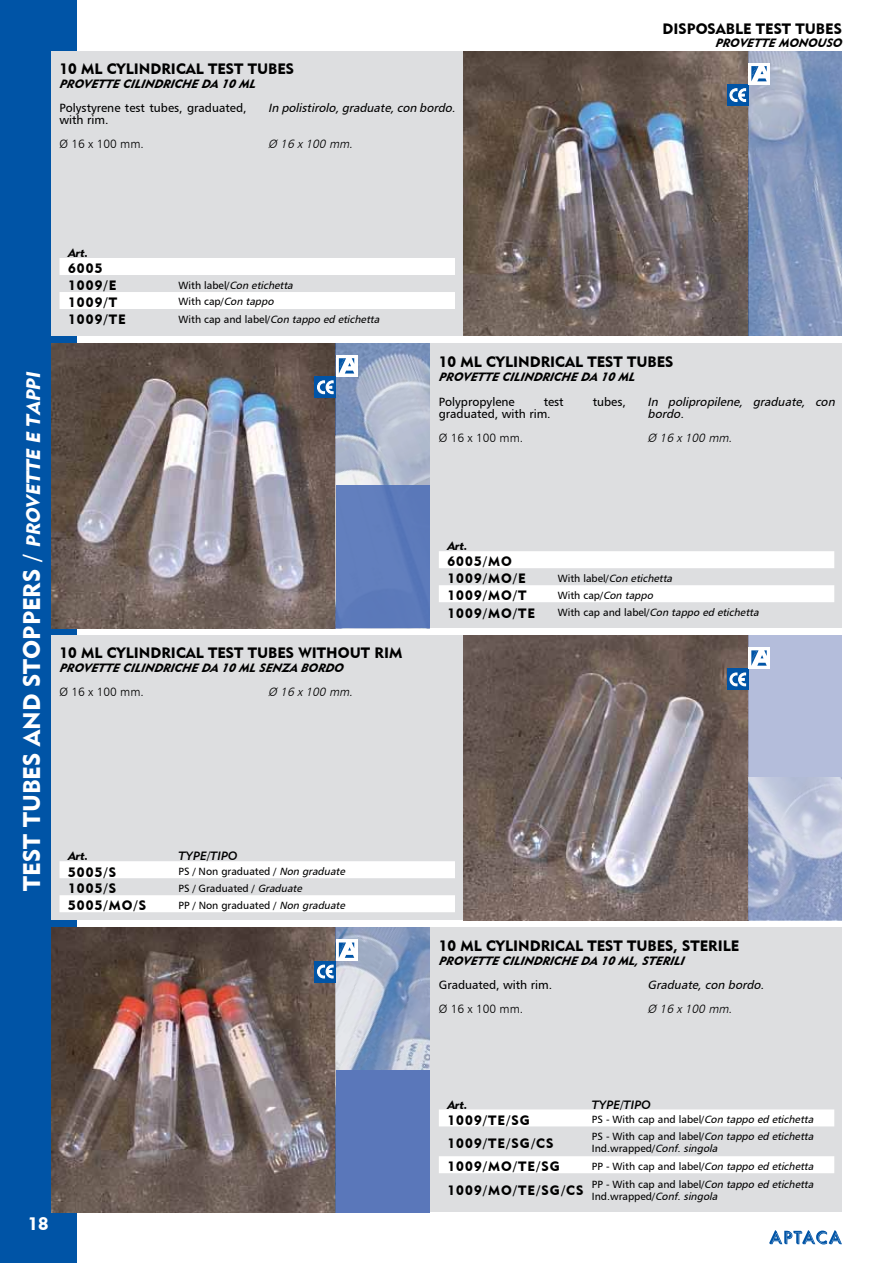
<style>
.page{position:relative;width:893px;height:1263px;background:#fff}
.page>*{position:absolute;margin:0;border:0;box-sizing:border-box;transform-origin:0 0}
.t1{font:24px "Geometric 415 BT Black A";color:#fff}
.t2{font:18px "Geometric 415 BT Black A";color:#fff}
.t3{font:15px "Geometric 415 BT Black A";color:#000}
.t4{font:13.5px/16.8px "Geometric 415 BT Black A";letter-spacing:.08em;color:#000}
.t5{font:italic 12px "Geometric 415 BT Black Italic A";color:#000}
.t6{font:12px/12px "Humanist 777 BT Roman B";color:#000}
.t7{font:italic 12px/12px "Humanist 777 BT Roman B";color:#000}
.t8{font:italic 12px "Humanist 777 BT Light B";color:#000}
.t9{font:12px "Humanist 777 BT Light B";color:#000}
.t10{font:12px "Geometric 415 BT Medium Italic A";color:#000}
.t11{font:12px "Geometric 415 BT Black Italic A";color:#000}
.t12{font:10.5px/12px "Humanist 777 BT Roman B";color:#000}
.t13{font:italic 10.5px "Humanist 777 BT Roman B";color:#000}
.s1{font-style:normal}
.s2{font-style:italic}
.s3{font-style:italic;font-size:19.5px}
</style>
<div class="page">
<div style="left:0;top:0;width:76px;height:1263px;background:#0054a6"></div>
<svg style="left:769px;top:1230px;width:73px;height:14px"></svg>
<div style="left:51px;top:51px;width:791px;height:285px;background:#dddee0"></div>
<div style="left:51px;top:343px;width:791px;height:285px;background:#dddee0"></div>
<div style="left:51px;top:635px;width:791px;height:285px;background:#dddee0"></div>
<div style="left:51px;top:927px;width:791px;height:285px;background:#dddee0"></div>
<img style="left:463px;top:51px;width:267px;height:285px">
<img style="left:51px;top:343px;width:266px;height:285px">
<img style="left:463px;top:635px;width:267px;height:285px">
<img style="left:51px;top:927px;width:266px;height:285px">
<svg style="left:60px;top:258px;width:395px;height:51px"></svg>
<svg style="left:439px;top:551px;width:395px;height:51px"></svg>
<svg style="left:439px;top:1109px;width:395px;height:64px"></svg>
<svg style="left:60px;top:861px;width:395px;height:51px"></svg>
<div style="left:727px;top:84px;width:21px;height:22px;background:#0054a6"></div>
<svg style="left:730px;top:51px;width:112px;height:285px;background:#8492ae"></svg>
<div style="left:727px;top:669px;width:21px;height:21px;background:#0054a6"></div>
<svg style="left:730px;top:635px;width:112px;height:285px;background:#a3a9c1"></svg>
<div style="left:315px;top:377px;width:21px;height:21px;background:#0054a6"></div>
<svg style="left:317px;top:343px;width:112px;height:285px;background:#7e8db0"></svg>
<div style="left:315px;top:961px;width:21px;height:21px;background:#0054a6"></div>
<svg style="left:317px;top:927px;width:112px;height:285px;background:#7c8cb2"></svg>
<h3 class="t3" style="left:60px;top:60px;width:236px">10 ML CYLINDRICAL TEST TUBES</h3>
<p class="t7" style="left:268px;top:102px;width:192px">In polistirolo,graduate,con bordo.</p>
<p class="t8" style="left:268px;top:137px;width:89px">Ø 16 x100 mm.</p>
<p class="t5" style="left:60px;top:77px;width:200px">PROVETTE CILINDRICHE DA 10 ML</p>
<p class="t6" style="left:60px;top:102px;width:189px">Polystyrene test tubes, graduated, with rim.</p>
<p class="t9" style="left:60px;top:137px;width:86px">Ø 16 x 100 mm.</p>
<h3 class="t3" style="left:663px;top:19px;width:181px">DISPOSABLE TEST TUBES</h3>
<p class="t5" style="left:715px;top:35px;width:131px">PROVETTE MONOUSO</p>
<p class="t11" style="left:68px;top:246px;width:22px">Art.</p>
<p class="t4" style="left:68px;top:260px;width:50px">6005<br>1009/E</p>
<p class="t13" style="left:179px;top:278px;width:118px"><span class="s1">W i t h l a b e l/</span>Con etichetta</p>
<p class="t4" style="left:68px;top:293px;width:51px">1009/T</p>
<p class="t12" style="left:179px;top:295px;width:99px">With cap/<span class="s2">Con tappo</span></p>
<p class="t4" style="left:68px;top:311px;width:59px">1009/TE</p>
<p class="t13" style="left:179px;top:313px;width:205px"><span class="s1">W i t h c a p a n d l a b e l/</span>Con tappo ed etichetta</p>
<h1 class="t1" style="left:17px;top:890px;width:523px;rotate:-90deg">TEST TUBES AND STOPPERS / <span class="s3">PROVETTE E TAPPI</span></h1>
<h3 class="t3" style="left:60px;top:643px;width:344px">10 ML CYLINDRICAL TEST TUBES WITHOUT RIM</h3>
<p class="t9" style="left:60px;top:684px;width:86px">Ø 16 x 100 mm.</p>
<p class="t8" style="left:268px;top:684px;width:89px">Ø 16 x100 mm.</p>
<p class="t5" style="left:60px;top:660px;width:288px">PROVETTE CILINDRICHE DA 10 ML SENZA BORDO</p>
<p class="t11" style="left:68px;top:849px;width:22px">Art.</p>
<p class="t10" style="left:179px;top:849px;width:60px">TYPE/TIPO</p>
<p class="t4" style="left:68px;top:863px;width:50px">5005/S</p>
<p class="t12" style="left:179px;top:865px;width:170px">PS / Non graduated / <span class="s2">Non graduate</span></p>
<p class="t4" style="left:68px;top:880px;width:50px">1005/S</p>
<p class="t12" style="left:179px;top:882px;width:127px">PS / Graduated / <span class="s2">Graduate</span></p>
<p class="t4" style="left:68px;top:897px;width:80px">5005/MO/S</p>
<p class="t12" style="left:179px;top:899px;width:170px">PP / Non graduated / <span class="s2">Non graduate</span></p>
<h2 class="t2" style="left:28px;top:1212px;width:22px">18</h2>
<h3 class="t3" style="left:439px;top:353px;width:236px">10 ML CYLINDRICAL TEST TUBES</h3>
<p class="t7" style="left:648px;top:395px;width:192px">In polipropilene, graduate, con bordo.</p>
<p class="t8" style="left:648px;top:430px;width:89px">Ø 16 x100 mm.</p>
<p class="t5" style="left:439px;top:370px;width:200px">PROVETTE CILINDRICHE DA 10 ML</p>
<p class="t6" style="left:439px;top:395px;width:77px">Polypropylene</p>
<p class="t6" style="left:544px;top:395px;width:21px">test</p>
<p class="t6" style="left:593px;top:395px;width:35px">tubes,</p>
<p class="t6" style="left:439px;top:407px;width:113px">graduated, with rim.</p>
<p class="t9" style="left:439px;top:430px;width:86px">Ø 16 x 100 mm.</p>
<p class="t11" style="left:447px;top:539px;width:22px">Art.</p>
<p class="t4" style="left:447px;top:553px;width:80px">6005/MO<br>1009/MO/E</p>
<p class="t13" style="left:558px;top:572px;width:118px"><span class="s1">W i t h l a b e l/</span>Con etichetta</p>
<p class="t4" style="left:447px;top:587px;width:81px">1009/MO/T</p>
<p class="t12" style="left:558px;top:589px;width:99px">With cap/<span class="s2">Con tappo</span></p>
<p class="t4" style="left:447px;top:604px;width:89px">1009/MO/TE</p>
<p class="t13" style="left:558px;top:606px;width:205px"><span class="s1">W i t h c a p a n d l a b e l/</span>Con tappo ed etichetta</p>
<h3 class="t3" style="left:439px;top:936px;width:302px">10 ML CYLINDRICAL TEST TUBES, STERILE</h3>
<p class="t7" style="left:648px;top:979px;width:121px">Graduate,con bordo.</p>
<p class="t8" style="left:648px;top:1002px;width:89px">Ø 16 x100 mm.</p>
<p class="t5" style="left:439px;top:953px;width:250px">PROVETTE CILINDRICHE DA 10 ML, STERILI</p>
<p class="t6" style="left:439px;top:979px;width:115px">Graduated, with rim.</p>
<p class="t9" style="left:439px;top:1002px;width:86px">Ø 16 x 100 mm.</p>
<p class="t11" style="left:447px;top:1097px;width:22px">Art.</p>
<p class="t10" style="left:592px;top:1097px;width:60px">TYPE/TIPO</p>
<p class="t4" style="left:447px;top:1111px;width:84px">1009/TE/SG</p>
<p class="t12" style="left:592px;top:1113px;width:225px">P S - W i t h c a p a n d l a b e l/<span class="s2">Con tappo ed etichetta</span></p>
<p class="t4" style="left:447px;top:1134px;width:108px">1009/TE/SG/CS</p>
<p class="t12" style="left:592px;top:1130px;width:225px">P S - W i t h c a p a n d l a b e l/<span class="s2">Con tappo ed etichetta<br></span>Ind.wrapped/<span class="s2">Conf.singola</span></p>
<p class="t4" style="left:447px;top:1157px;width:114px">1009/MO/TE/SG</p>
<p class="t12" style="left:592px;top:1160px;width:226px">P P - W i t h c a p a n d l a b e l/<span class="s2">Con tappo ed etichetta</span></p>
<p class="t4" style="left:447px;top:1182px;width:138px">1009/MO/TE/SG/CS</p>
<p class="t12" style="left:592px;top:1178px;width:226px">P P - W i t h c a p a n d l a b e l/<span class="s2">Con tappo ed etichetta<br></span>Ind.wrapped/<span class="s2">Conf.singola</span></p>
</div>
